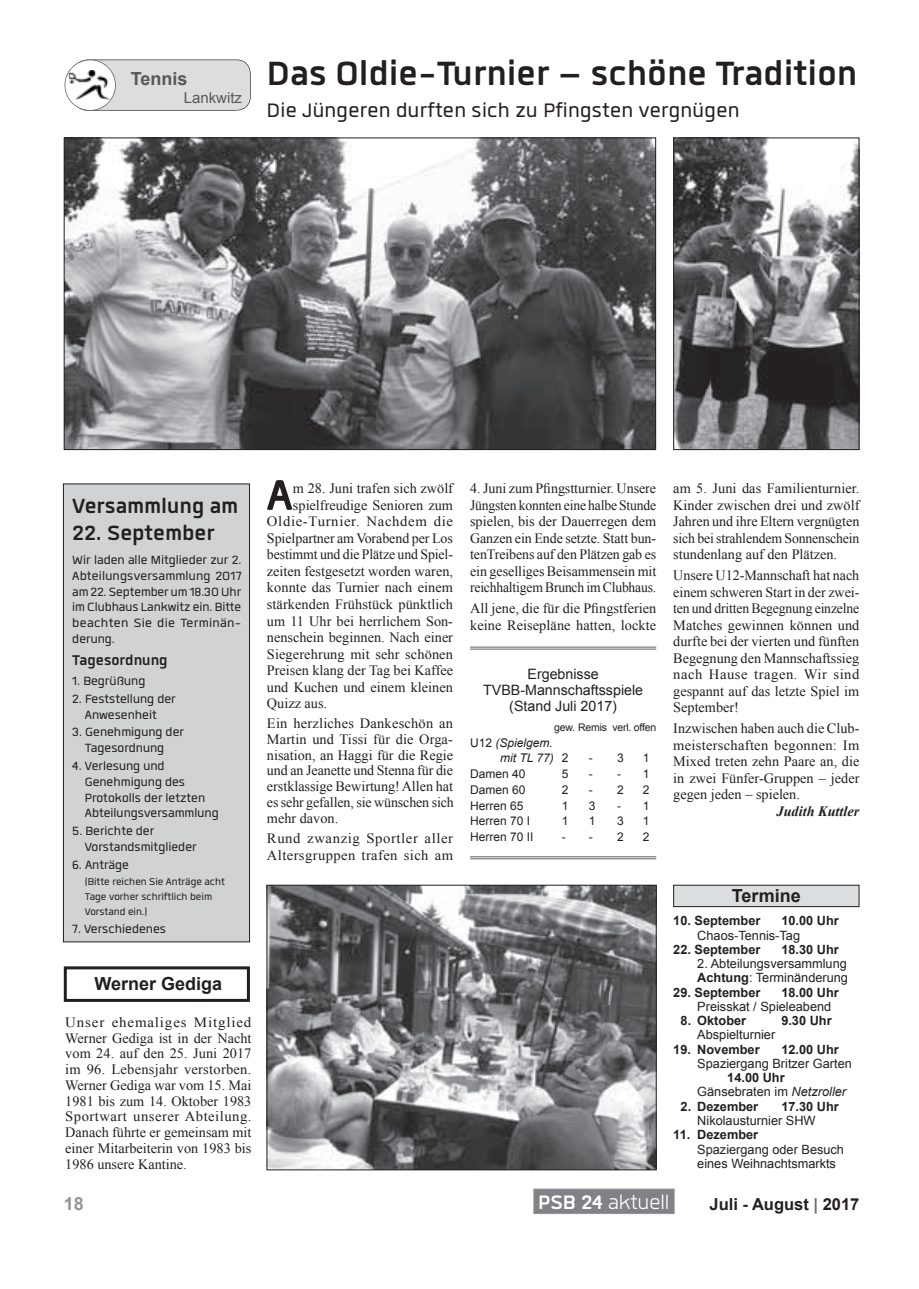
<style>
.page{position:relative;width:919px;height:1289px;background:#fff}
.page>*{position:absolute;margin:0;border:0;box-sizing:border-box;transform-origin:0 0}
.t1{font:700 59.7px "Quan";color:#231f20}
.t2{font:700 46.5px "Quan";color:#231f20}
.t3{font:700 28.5px "Quan";color:#231f20}
.t4{font:27px "Quan";letter-spacing:.01em;color:#231f20}
.t5{font:27px "Quan";color:#fff}
.t6{font:700 19.5px "Quan";color:#231f20}
.t7{font:700 18px "Arial";color:#231f20}
.t8{font:700 18px "Arial";color:#57585a}
.t9{font:700 18px "Arial";color:#939598}
.t10{font:16.5px/15.8px "Quan";color:#231f20;text-align:center}
.t11{font:700 16.5px "Arial";color:#231f20}
.t12{font:15px "Arial";color:#57585a}
.t13{font:14.25px/16.5px "Times New Roman";color:#231f20;text-align:justify}
.t14{font:14.25px/15.8px "Times New Roman";color:#231f20;text-align:justify;scale:1.05 1}
.t15{font:14.25px/16.5px "Times New Roman";letter-spacing:.03em;color:#231f20}
.t16{font:14.25px/15.8px "Arial";color:#231f20;text-align:center}
.t17{font:14.25px "Times New Roman";letter-spacing:.045em;color:#231f20;scale:1.04 1}
.t18{font:italic 700 14.25px "Times New Roman";color:#231f20}
.t19{font:13.5px/15px "Quan";color:#231f20}
.t20{font:12.75px/14.2px "Arial";color:#231f20}
.t21{font:700 12.75px "Arial";color:#231f20}
.t22{font:12px "Arial";color:#231f20}
.t23{font:italic 12px/15.8px "Arial";color:#231f20}
.t24{font:10.5px "Arial";letter-spacing:-.02em;color:#231f20}
.s1{font-style:normal}
.s2{font-weight:700}
.s3{font-style:italic}
.s4{color:#6c6d70}
</style>
<div class="page">
<div style="left:533px;top:1188px;width:141px;height:25px;background:#808285;border:1px solid #939598"></div>
<svg style="left:65px;top:60px;width:186px;height:51px"></svg>
<div style="left:673px;top:885px;width:185px;height:21px;background:#dcdddf"></div>
<div style="left:673px;top:884px;width:186px;height:23px;border:1px solid #231f20"></div>
<div style="left:64px;top:966px;width:186px;height:35px;border:3px solid #231f20"></div>
<img style="left:675px;top:139px;width:182px;height:309px">
<div style="left:673px;top:137px;width:186px;height:313px;border:1px solid #231f20"></div>
<img style="left:66px;top:139px;width:588px;height:309px">
<div style="left:63px;top:484px;width:186px;height:457px;background:#d1d2d4"></div>
<div style="left:63px;top:483px;width:187px;height:459px;border:1px solid #231f20"></div>
<hr style="left:470px;top:646px;width:186px;height:1px;background:#606063">
<hr style="left:470px;top:648px;width:186px;height:1px;background:#606063">
<hr style="left:470px;top:856px;width:186px;height:1px;background:#606063">
<hr style="left:470px;top:858px;width:186px;height:1px;background:#606063">
<img style="left:268px;top:886px;width:386px;height:282px">
<div style="left:266px;top:884px;width:390px;height:286px;border:1px solid #231f20"></div>
<p class="t8" style="left:131px;top:67px;width:58px">Tennis</p>
<p class="t12" style="left:184px;top:88px;width:60px">Lankwitz</p>
<h2 class="t2" style="left:267px;top:51px;width:591px">Das Oldie-Turnier – schöne Tradition</h2>
<h3 class="t4" style="left:267px;top:97px;width:474px">Die Jüngeren durften sich zu Pfingsten vergnügen</h3>
<h3 class="t3" style="left:72px;top:492px;width:167px">Versammlung am</h3>
<h3 class="t3" style="left:72px;top:519px;width:144px">22. September</h3>
<p class="t10" style="left:72px;top:552px;width:171px;text-align:justify">Wir laden alle Mitglieder zur 2.<br>Abteilungsversammlung 2017 am 22. September um 18.30 Uhr im Clubhaus Lankwitz ein. Bitte beachten Sie die Terminän&shy;derung.</p>
<h3 class="t6" style="left:72px;top:650px;width:97px">Tagesordnung</h3>
<p class="t10" style="left:72px;top:672px;width:75px">1. Begrüßung</p>
<p class="t10" style="left:72px;top:690px;width:105px">2. Feststellung der<br>Anwesenheit</p>
<p class="t10" style="left:72px;top:724px;width:113px">3. Genehmigung der<br>Tagesordnung</p>
<p class="t10" style="left:85px;top:758px;width:135px;text-align:left;text-indent:-12px">4. Verlesung und<br>Genehmigung des<br>Protokolls der letzten<br>Abteilungsversammlung</p>
<p class="t10" style="left:85px;top:823px;width:113px;text-align:left;text-indent:-12px">5. Berichte der<br>Vorstandsmitglieder</p>
<p class="t10" style="left:72px;top:856px;width:58px">6. Anträge</p>
<p class="t19" style="left:85px;top:873px;width:142px">(Bitte reichen Sie Anträge acht<br>Tage vorher schriftlich beim<br>Vorstand ein.)</p>
<p class="t10" style="left:72px;top:920px;width:95px">7. Verschiedenes</p>
<h1 class="t1" style="left:266px;top:466px;width:28px">A</h1>
<p class="t13" style="left:293px;top:480px;width:161px">m 28. Juni trafen sich zwölf</p>
<p class="t13" style="left:293px;top:496px;width:161px">spielfreudige Senioren zum</p>
<p class="t17" style="left:267px;top:512px;width:180px">Oldie-Turnier. Nachdem die</p>
<p class="t13" style="left:267px;top:529px;width:187px">Spielpartner am Vorabend per Los</p>
<p class="t13" style="left:267px;top:546px;width:187px">bestimmt und die Plätze und Spiel-</p>
<p class="t13" style="left:267px;top:562px;width:187px">zeiten festgesetzt worden waren,</p>
<p class="t13" style="left:267px;top:579px;width:188px">konnte das Turnier nach einem</p>
<p class="t13" style="left:267px;top:595px;width:188px">stärkenden Frühstück pünktlich</p>
<p class="t13" style="left:267px;top:612px;width:188px">um 11 Uhr bei herrlichem Son-</p>
<p class="t13" style="left:267px;top:628px;width:188px">nenschein beginnen. Nach einer</p>
<p class="t13" style="left:267px;top:645px;width:187px">Siegerehrung mit sehr schönen</p>
<p class="t13" style="left:267px;top:661px;width:188px">Preisen klang der Tag bei Kaffee</p>
<p class="t13" style="left:267px;top:678px;width:187px">und Kuchen und einem kleinen</p>
<p class="t13" style="left:267px;top:694px;width:62px">Quizz aus.</p>
<p class="t13" style="left:267px;top:715px;width:188px;line-height:15.8px">Ein herzliches Dankeschön an Martin und Tissi für die Orga&shy;nisation, an Haggi für die Regie und an Jeanette und Stenna für die erstklassige Bewirtung! Allen hat es sehr gefallen, sie wünschen sich mehr davon.</p>
<p class="t15" style="left:267px;top:830px;width:188px">Rund zwanzig Sportler aller<br>Altersgruppen trafen sich am</p>
<p class="t13" style="left:470px;top:480px;width:188px">4. Juni zum Pfingstturnier. Unsere Jüngsten konnten eine halbe Stunde spielen, bis der Dauerregen dem Ganzen ein Ende setzte. Statt bun&shy;tenTreibens auf den Plätzen gab es ein geselliges Beisammensein mit reichhaltigem Brunch im Clubhaus.</p>
<p class="t13" style="left:470px;top:600px;width:188px">All jene, die für die Pfingstferien keine Reisepläne hatten, lockte</p>
<p class="t16" style="left:483px;top:666px;width:161px">Ergebnisse<br>TVBB-Mannschaftsspiele (Stand Juli 2017)</p>
<p class="t24" style="left:554px;top:720px;width:103px">gew. Remis verl. offen</p>
<p class="t23" style="left:500px;top:734px;width:70px;text-indent:-30px"><span class="s1">U12</span> (Spielgem. mit TL 77) <span class="s1">2</span></p>
<p class="t22" style="left:588px;top:750px;width:37px">- 3</p>
<p class="t22" style="left:642px;top:750px;width:8px">1</p>
<p class="t22" style="left:470px;top:766px;width:57px">Damen 40</p>
<p class="t22" style="left:561px;top:766px;width:8px">5</p>
<p class="t22" style="left:588px;top:766px;width:34px">- -</p>
<p class="t22" style="left:642px;top:766px;width:8px">1</p>
<p class="t22" style="left:470px;top:781px;width:57px">Damen 60</p>
<p class="t22" style="left:561px;top:781px;width:8px">2</p>
<p class="t22" style="left:588px;top:781px;width:37px">- 2</p>
<p class="t22" style="left:642px;top:781px;width:8px">2</p>
<p class="t22" style="left:470px;top:797px;width:55px">Herren 65</p>
<p class="t22" style="left:561px;top:797px;width:8px">1</p>
<p class="t22" style="left:588px;top:797px;width:8px">3</p>
<p class="t22" style="left:617px;top:797px;width:34px">- 1</p>
<p class="t22" style="left:470px;top:813px;width:62px">Herren 70 I</p>
<p class="t22" style="left:561px;top:813px;width:8px">1</p>
<p class="t22" style="left:588px;top:813px;width:8px">1</p>
<p class="t22" style="left:617px;top:813px;width:8px">3</p>
<p class="t22" style="left:642px;top:813px;width:8px">1</p>
<p class="t22" style="left:470px;top:829px;width:65px">Herren 70 II</p>
<p class="t22" style="left:561px;top:829px;width:32px">- -</p>
<p class="t22" style="left:617px;top:829px;width:8px">2</p>
<p class="t22" style="left:642px;top:829px;width:8px">2</p>
<p class="t7" style="left:94px;top:971px;width:129px">Werner Gediga</p>
<p class="t14" style="left:65px;top:1014px;width:179px">Unser ehemaliges Mitglied Werner Gediga ist in der Nacht vom 24. auf den 25. Juni 2017 im 96. Lebensjahr verstorben.<br>Werner Gediga war vom 15. Mai 1981 bis zum 14. Oktober 1983<br>Sportwart unserer Abteilung.<br>Danach führte er gemeinsam mit einer Mitarbeiterin von 1983 bis 1986 unsere Kantine.</p>
<p class="t13" style="left:673px;top:480px;width:188px">am 5. Juni das Familienturnier.<br>Kinder zwischen drei und zwölf Jahren und ihre Eltern vergnügten sich bei strahlendem Sonnenschein stundenlang auf den Plätzen.</p>
<p class="t13" style="left:673px;top:567px;width:188px">Unsere U12-Mannschaft hat nach einem schweren Start in der zwei&shy;ten und dritten Begegnung einzelne Matches gewinnen können und durfte bei der vierten und fünften Begegnung den Mannschaftssieg nach Hause tragen. Wir sind gespannt auf das letzte Spiel im September!</p>
<p class="t13" style="left:673px;top:719px;width:188px">Inzwischen haben auch die Club&shy;meisterschaften begonnen: Im Mixed treten zehn Paare an, die in zwei Fünfer-Gruppen – jeder gegen jeden – spielen.</p>
<p class="t18" style="left:776px;top:801px;width:84px">Judith Kuttler</p>
<p class="t7" style="left:732px;top:883px;width:70px">Termine</p>
<p class="t21" style="left:673px;top:912px;width:89px">10. September</p>
<p class="t21" style="left:781px;top:912px;width:59px">10.00 Uhr</p>
<p class="t20" style="left:697px;top:928px;width:104px">Chaos-Tennis-Tag</p>
<p class="t21" style="left:673px;top:940px;width:89px">22. September</p>
<p class="t21" style="left:781px;top:940px;width:59px">18.30 Uhr</p>
<p class="t20" style="left:697px;top:956px;width:152px">2. Abteilungsversammlung<br><span class="s2">Achtung</span>: Terminänderung</p>
<p class="t21" style="left:673px;top:983px;width:89px">29. September</p>
<p class="t21" style="left:781px;top:983px;width:59px">18.00 Uhr</p>
<p class="t20" style="left:697px;top:999px;width:135px">Preisskat / Spieleabend</p>
<p class="t21" style="left:680px;top:1012px;width:67px">8. Oktober</p>
<p class="t21" style="left:781px;top:1012px;width:52px">9.30 Uhr</p>
<p class="t20" style="left:697px;top:1027px;width:79px">Abspielturnier</p>
<p class="t21" style="left:673px;top:1040px;width:88px">19. November</p>
<p class="t21" style="left:781px;top:1040px;width:59px">12.00 Uhr</p>
<p class="t20" style="left:697px;top:1056px;width:156px">Spaziergang Britzer Garten</p>
<p class="t20" style="left:697px;top:1070px;width:150px;text-indent:30px"><span class="s2">14.00 Uhr<br></span>Gänsebraten im <span class="s3">Netzroller</span></p>
<p class="t21" style="left:680px;top:1097px;width:79px">2. Dezember</p>
<p class="t21" style="left:781px;top:1097px;width:59px">17.30 Uhr</p>
<p class="t20" style="left:697px;top:1113px;width:120px">Nikolausturnier SHW</p>
<p class="t21" style="left:673px;top:1126px;width:86px">11. Dezember</p>
<p class="t20" style="left:697px;top:1141px;width:148px">Spaziergang oder Besuch eines Weihnachtsmarkts</p>
<p class="t9" style="left:64px;top:1191px;width:22px">18</p>
<h3 class="t5" style="left:538px;top:1189px;width:133px"><span class="s2">PSB 24</span> aktuell</h3>
<p class="t11" style="left:709px;top:1193px;width:151px">Juli - August <span class="s4">|</span> 2017</p>
</div>
